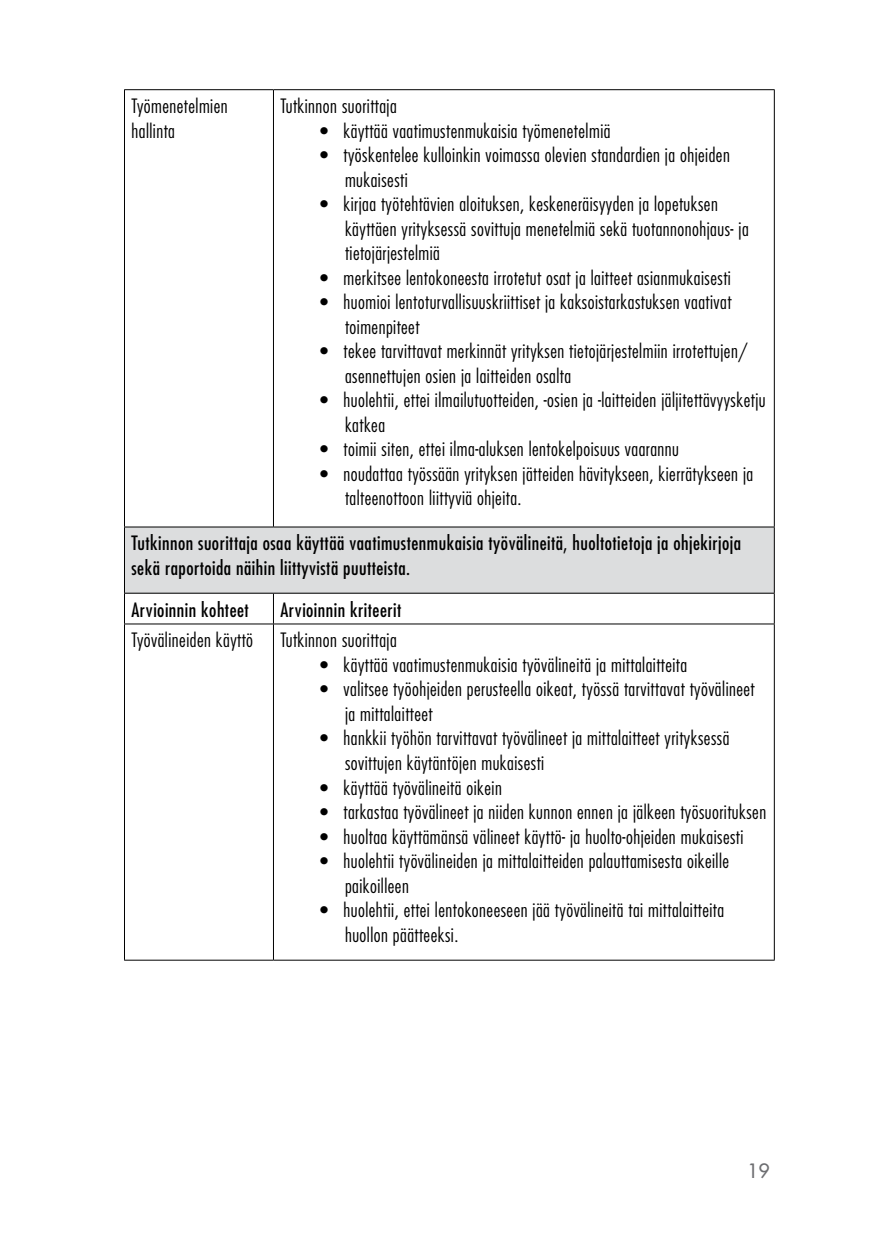
<style>
.page{position:relative;width:874px;height:1241px;background:#fff}
.page>*{position:absolute;margin:0;border:0;box-sizing:border-box;transform-origin:0 0}
.t1{font:300 condensed 19.25px/24.5px "Futura Std";letter-spacing:.025em;color:#000}
.t2{font:condensed 19.25px/24.5px "Futura Std";letter-spacing:.025em;color:#000}
.t3{font:500 19.25px "Futura Std";color:#6d6e71}
</style>
<div class="page">
<div style="left:124px;top:527px;width:650px;height:66px;background:#dcddde"></div>
<hr style="left:124px;top:89px;width:149px;height:1px;background:#000">
<hr style="left:124px;top:90px;width:1px;height:436px;background:#000">
<hr style="left:273px;top:89px;width:501px;height:1px;background:#000">
<hr style="left:273px;top:90px;width:1px;height:436px;background:#000">
<hr style="left:773px;top:90px;width:1px;height:436px;background:#000">
<hr style="left:124px;top:526px;width:149px;height:1px;background:#000">
<hr style="left:124px;top:527px;width:1px;height:65px;background:#000">
<hr style="left:273px;top:526px;width:501px;height:1px;background:#000">
<hr style="left:773px;top:527px;width:1px;height:65px;background:#000">
<hr style="left:124px;top:592px;width:149px;height:1px;background:#000">
<hr style="left:124px;top:593px;width:1px;height:30px;background:#000">
<hr style="left:273px;top:592px;width:501px;height:1px;background:#000">
<hr style="left:273px;top:593px;width:1px;height:30px;background:#000">
<hr style="left:773px;top:593px;width:1px;height:30px;background:#000">
<hr style="left:124px;top:623px;width:149px;height:1px;background:#000">
<hr style="left:124px;top:624px;width:1px;height:335px;background:#000">
<hr style="left:273px;top:623px;width:501px;height:1px;background:#000">
<hr style="left:273px;top:624px;width:1px;height:335px;background:#000">
<hr style="left:773px;top:624px;width:1px;height:335px;background:#000">
<hr style="left:124px;top:959px;width:149px;height:1px;background:#000">
<hr style="left:273px;top:959px;width:501px;height:1px;background:#000">
<p class="t1" style="left:131px;top:94px;width:98px">Työmenetelmien hallinta</p>
<p class="t1" style="left:280px;top:94px;width:118px">Tutkinnon suorittaja</p>
<p class="t1" style="left:320px;top:118px;width:292px">• käyttää vaatimustenmukaisia työmenetelmiä</p>
<p class="t1" style="left:345px;top:143px;width:386px;text-indent:-25px">• työskentelee kulloinkin voimassa olevien standardien ja ohjeiden mukaisesti</p>
<p class="t1" style="left:345px;top:192px;width:405px;text-indent:-25px">• kirjaa työtehtävien aloituksen, keskeneräisyyden ja lopetuksen käyttäen yrityksessä sovittuja menetelmiä sekä tuotannonohjaus- ja tietojärjestelmiä</p>
<p class="t1" style="left:320px;top:265px;width:412px">• merkitsee lentokoneesta irrotetut osat ja laitteet asianmukaisesti</p>
<p class="t1" style="left:345px;top:290px;width:388px;text-indent:-25px">• huomioi lentoturvallisuuskriittiset ja kaksoistarkastuksen vaativat toimenpiteet</p>
<p class="t1" style="left:345px;top:339px;width:403px;text-indent:-25px">• tekee tarvittavat merkinnät yrityksen tietojärjestelmiin irrotettujen/ asennettujen osien ja laitteiden osalta</p>
<p class="t1" style="left:345px;top:388px;width:422px;text-indent:-25px">• huolehtii, ettei ilmailutuotteiden, -osien ja -laitteiden jäljitettävyysketju katkea</p>
<p class="t1" style="left:320px;top:437px;width:360px">• toimii siten, ettei ilma-aluksen lentokelpoisuus vaarannu</p>
<p class="t1" style="left:345px;top:461px;width:409px;text-indent:-25px">• noudattaa työssään yrityksen jätteiden hävitykseen, kierrätykseen ja talteenottoon liittyviä ohjeita.</p>
<p class="t2" style="left:131px;top:531px;width:611px">Tutkinnon suorittaja osaa käyttää vaatimustenmukaisia työvälineitä, huoltotietoja ja ohjekirjoja sekä raportoida näihin liittyvistä puutteista.</p>
<p class="t2" style="left:131px;top:597px;width:119px">Arvioinnin kohteet</p>
<p class="t2" style="left:280px;top:597px;width:122px">Arvioinnin kriteerit</p>
<p class="t1" style="left:131px;top:628px;width:123px">Työvälineiden käyttö</p>
<p class="t1" style="left:280px;top:628px;width:118px">Tutkinnon suorittaja</p>
<p class="t1" style="left:320px;top:652px;width:368px">• käyttää vaatimustenmukaisia työvälineitä ja mittalaitteita</p>
<p class="t1" style="left:345px;top:677px;width:411px;text-indent:-25px">• valitsee työohjeiden perusteella oikeat, työssä tarvittavat työvälineet ja mittalaitteet</p>
<p class="t1" style="left:345px;top:726px;width:385px;text-indent:-25px">• hankkii työhön tarvittavat työvälineet ja mittalaitteet yrityksessä sovittujen käytäntöjen mukaisesti</p>
<p class="t1" style="left:320px;top:775px;width:183px">• käyttää työvälineitä oikein</p>
<p class="t1" style="left:320px;top:799px;width:447px">• tarkastaa työvälineet ja niiden kunnon ennen ja jälkeen työsuorituksen</p>
<p class="t1" style="left:320px;top:824px;width:424px">• huoltaa käyttämänsä välineet käyttö- ja huolto-ohjeiden mukaisesti</p>
<p class="t1" style="left:345px;top:848px;width:385px;text-indent:-25px">• huolehtii työvälineiden ja mittalaitteiden palauttamisesta oikeille paikoilleen</p>
<p class="t1" style="left:345px;top:897px;width:380px;text-indent:-25px">• huolehtii, ettei lentokoneeseen jää työvälineitä tai mittalaitteita huollon päätteeksi.</p>
<p class="t3" style="left:747px;top:1158px;width:24px">19</p>
</div>
